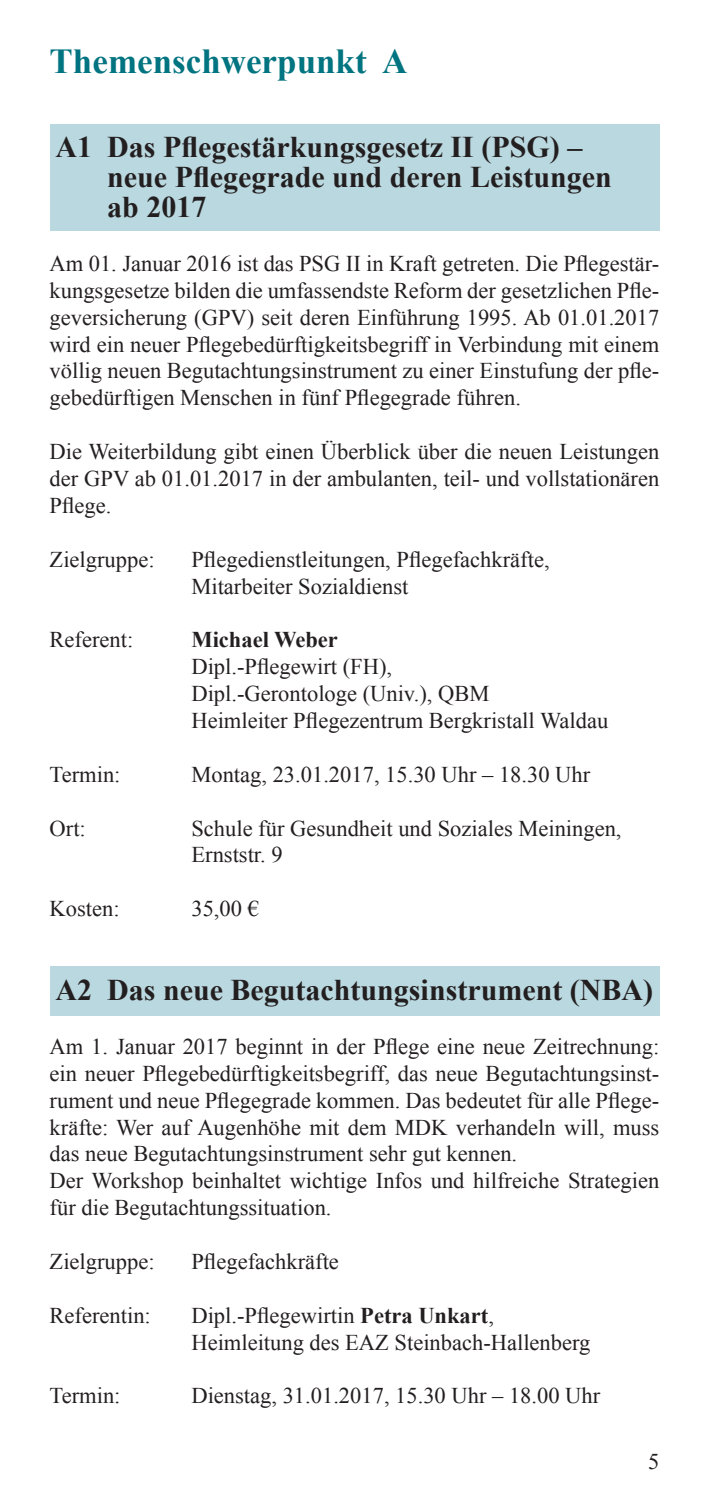
<style>
.page{position:relative;width:709px;height:1489px;background:#fff}
.page>*{position:absolute;margin:0;border:0;box-sizing:border-box;transform-origin:0 0}
.t1{font:700 35px "Times New Roman";color:#007480}
.t2{font:700 30px/30px "Times New Roman";color:#231f20}
.t3{font:22.5px/26.8px "Times New Roman";color:#231f20}
.t4{font:700 22.5px "Times New Roman";color:#231f20}
.s1{font-weight:700}
</style>
<div class="page">
<div style="left:50px;top:965px;width:609px;height:50px;background:#bad8df"></div>
<div style="left:50px;top:124px;width:609px;height:106px;background:#bad8df"></div>
<h1 class="t1" style="left:50px;top:37px;width:359px">Themenschwerpunkt A</h1>
<h2 class="t2" style="left:107px;top:131px;width:506px;text-indent:-52px">A1 Das Pflegestärkungsgesetz II (PSG) – neue Pflegegrade und deren Leistungen ab 2017</h2>
<p class="t3" style="left:50px;top:250px;width:611px;text-align:justify">Am 01. Januar 2016 ist das PSG II in Kraft getreten. Die Pflegestär&shy;kungsgesetze bilden die umfassendste Reform der gesetzlichen Pfle&shy;geversicherung (GPV) seit deren Einführung 1995. Ab 01.01.2017 wird ein neuer Pflegebedürftigkeitsbegriff in Verbindung mit einem völlig neuen Begutachtungsinstrument zu einer Einstufung der pfle&shy;gebedürftigen Menschen in fünf Pflegegrade führen.</p>
<p class="t3" style="left:50px;top:438px;width:611px;text-align:justify">Die Weiterbildung gibt einen Überblick über die neuen Leistungen der GPV ab 01.01.2017 in der ambulanten, teil- und vollstationären Pflege.</p>
<p class="t3" style="left:50px;top:545px;width:106px">Zielgruppe:</p>
<p class="t3" style="left:191px;top:545px;width:360px">Pflegedienstleitungen, Pflegefachkräfte,<br>Mitarbeiter Sozialdienst</p>
<p class="t3" style="left:50px;top:626px;width:85px">Referent:</p>
<p class="t4" style="left:191px;top:624px;width:148px">Michael Weber</p>
<p class="t3" style="left:191px;top:653px;width:418px">Dipl.-Pflegewirt (FH),<br>Dipl.-Gerontologe (Univ.), QBM<br>Heimleiter Pflegezentrum Bergkristall Waldau</p>
<p class="t3" style="left:50px;top:760px;width:72px">Termin:</p>
<p class="t3" style="left:191px;top:760px;width:400px">Montag, 23.01.2017, 15.30 Uhr – 18.30 Uhr</p>
<p class="t3" style="left:50px;top:814px;width:38px">Ort:</p>
<p class="t3" style="left:191px;top:814px;width:431px">Schule für Gesundheit und Soziales Meiningen,<br>Ernststr. 9</p>
<p class="t3" style="left:50px;top:894px;width:71px">Kosten:</p>
<p class="t3" style="left:191px;top:894px;width:69px">35,00 €</p>
<h2 class="t2" style="left:55px;top:974px;width:599px">A2 Das neue Begutachtungsinstrument (NBA)</h2>
<p class="t3" style="left:50px;top:1032px;width:611px">Am 1. Januar 2017 beginnt in der Pflege eine neue Zeitrechnung: ein neuer Pflegebedürftigkeitsbegriff, das neue Begutachtungsinst&shy;rument und neue Pflegegrade kommen. Das bedeutet für alle Pflege&shy;kräfte: Wer auf Augenhöhe mit dem MDK verhandeln will, muss das neue Begutachtungsinstrument sehr gut kennen.<br>Der Workshop beinhaltet wichtige Infos und hilfreiche Strategien für die Begutachtungssituation.</p>
<p class="t3" style="left:50px;top:1247px;width:106px">Zielgruppe:</p>
<p class="t3" style="left:191px;top:1247px;width:149px">Pflegefachkräfte</p>
<p class="t3" style="left:50px;top:1301px;width:103px">Referentin:</p>
<p class="t3" style="left:191px;top:1301px;width:400px">Dipl.-Pflegewirtin <span class="s1">Petra Unkart</span>,<br>Heimleitung des EAZ Steinbach-Hallenberg</p>
<p class="t3" style="left:50px;top:1381px;width:72px">Termin:</p>
<p class="t3" style="left:191px;top:1381px;width:410px">Dienstag, 31.01.2017, 15.30 Uhr – 18.00 Uhr</p>
<p class="t3" style="left:648px;top:1447px;width:13px">5</p>
</div>
